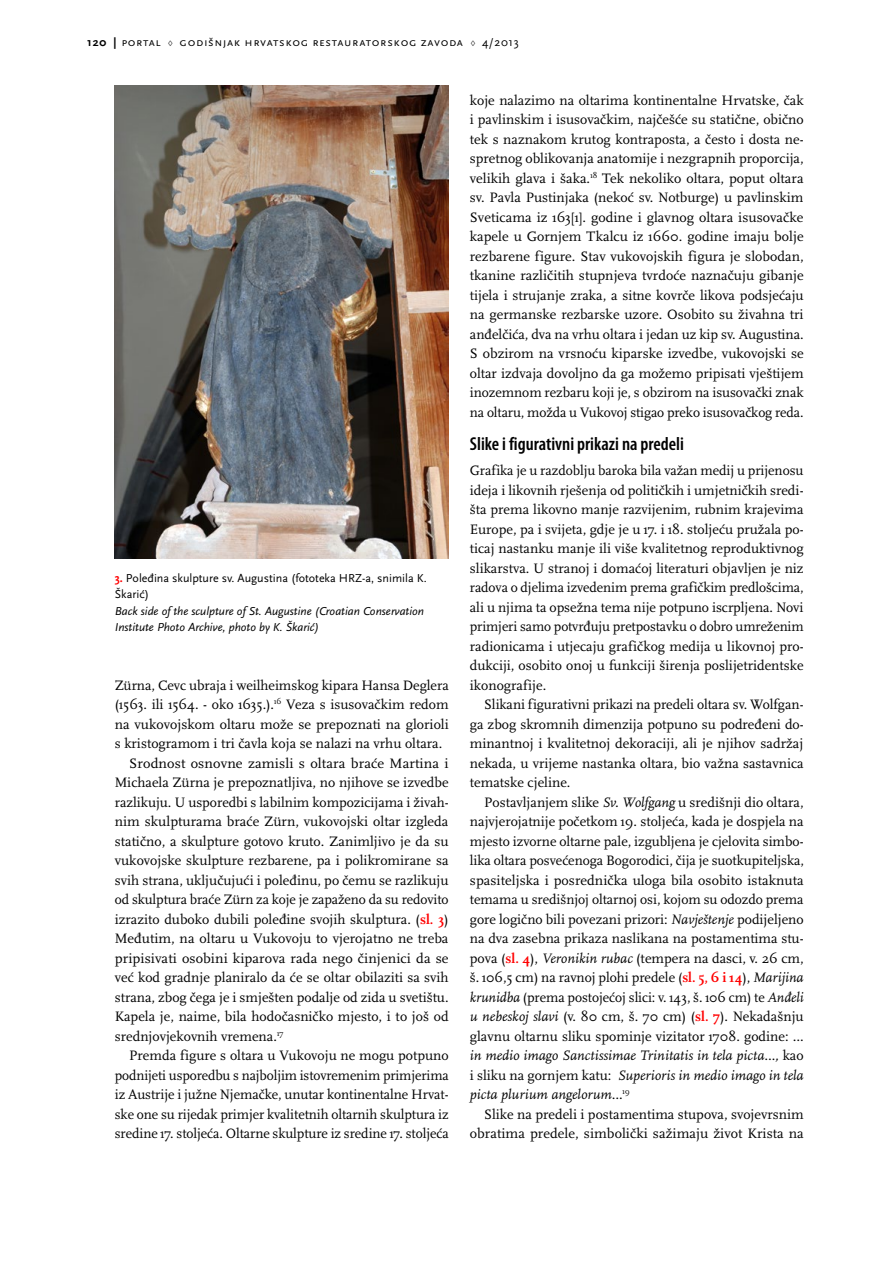
<style>
.page{position:relative;width:893px;height:1263px;background:#fff}
.page>*{position:absolute;margin:0;border:0;box-sizing:border-box;transform-origin:0 0}
.t1{font:600 condensed 18.75px "Myriad Pro";color:#000}
.t2{font:14.25px/19.5px "Scala Pro";color:#000;text-align:justify}
.t3{font:italic 12px/16.5px "Scala Sans Pro";color:#000}
.t4{font:12px/16.5px "Scala Sans Pro";color:#000}
.t5{font:12px "Scala Sans Pro";letter-spacing:.05em;color:#000}
.s1{font-weight:700}
.s2{font-family:"Scala Pro"}
.s3{font-weight:700;color:#f00}
.s4{font-style:italic}
</style>
<div class="page">
<img style="left:115px;top:85px;width:334px;height:474px">
<p class="t5" style="left:87px;top:35px;width:433px"><span class="s1">120 |</span> portal <span class="s2">♢</span> Godišnjak Hrvatskog restauratorskog zavoda <span class="s2">♢</span> 4/2013</p>
<p class="t4" style="left:115px;top:569px;width:313px"><span class="s3">3.</span> Poleđina skulpture sv. Augustina (fototeka HRZ-a, snimila K.<br>Škarić)</p>
<p class="t3" style="left:115px;top:602px;width:311px">Back side of the sculpture of St. Augustine (Croatian Conservation<br>Institute Photo Archive, photo by K. Škarić)</p>
<p class="t2" style="left:115px;top:675px;width:336px">Zürna, Cevc ubraja i weilheimskog kipara Hansa Deglera</p>
<p class="t2" style="left:115px;top:695px;width:335px">(1563. ili 1564. - oko 1635.).<sup>16</sup> Veza s isusovačkim redom</p>
<p class="t2" style="left:115px;top:714px;width:336px">na vukovojskom oltaru može se prepoznati na glorioli</p>
<p class="t2" style="left:115px;top:734px;width:329px">s kristogramom i tri čavla koja se nalazi na vrhu oltara.</p>
<p class="t2" style="left:129px;top:753px;width:321px">Srodnost osnovne zamisli s oltara braće Martina i</p>
<p class="t2" style="left:115px;top:773px;width:335px">Michaela Zürna je prepoznatljiva, no njihove se izvedbe</p>
<p class="t2" style="left:115px;top:792px;width:335px">razlikuju. U usporedbi s labilnim kompozicijama i živah-</p>
<p class="t2" style="left:115px;top:812px;width:335px">nim skulpturama braće Zürn, vukovojski oltar izgleda</p>
<p class="t2" style="left:115px;top:831px;width:335px">statično, a skulpture gotovo kruto. Zanimljivo je da su</p>
<p class="t2" style="left:115px;top:851px;width:335px">vukovojske skulpture rezbarene, pa i polikromirane sa</p>
<p class="t2" style="left:115px;top:870px;width:335px">svih strana, uključujući i poleđinu, po čemu se razlikuju</p>
<p class="t2" style="left:115px;top:890px;width:335px">od skulptura braće Zürn za koje je zapaženo da su redovito</p>
<p class="t2" style="left:115px;top:909px;width:335px">izrazito duboko dubili poleđine svojih skulptura. (<span class="s3">sl. 3</span>)</p>
<p class="t2" style="left:115px;top:929px;width:335px">Međutim, na oltaru u Vukovoju to vjerojatno ne treba</p>
<p class="t2" style="left:115px;top:948px;width:335px">pripisivati osobini kiparova rada nego činjenici da se</p>
<p class="t2" style="left:115px;top:968px;width:335px">već kod gradnje planiralo da će se oltar obilaziti sa svih</p>
<p class="t2" style="left:115px;top:987px;width:335px">strana, zbog čega je i smješten podalje od zida u svetištu.</p>
<p class="t2" style="left:115px;top:1007px;width:335px">Kapela je, naime, bila hodočasničko mjesto, i to još od</p>
<p class="t2" style="left:115px;top:1026px;width:170px">srednjovjekovnih vremena.<sup>17</sup></p>
<p class="t2" style="left:129px;top:1046px;width:321px">Premda figure s oltara u Vukovoju ne mogu potpuno</p>
<p class="t2" style="left:115px;top:1065px;width:335px">podnijeti usporedbu s najboljim istovremenim primjerima</p>
<p class="t2" style="left:115px;top:1085px;width:335px">iz Austrije i južne Njemačke, unutar kontinentalne Hrvat-</p>
<p class="t2" style="left:115px;top:1104px;width:335px">ske one su rijedak primjer kvalitetnih oltarnih skulptura iz</p>
<p class="t2" style="left:115px;top:1124px;width:335px">sredine 17. stoljeća. Oltarne skulpture iz sredine 17. stoljeća</p>
<p class="t2" style="left:470px;top:90px;width:335px">koje nalazimo na oltarima kontinentalne Hrvatske, čak i pavlinskim i isusovačkim, najčešće su statične, obično tek s naznakom krutog kontraposta, a često i dosta ne&shy;spretnog oblikovanja anatomije i nezgrapnih proporcija, velikih glava i šaka.<sup>18</sup> Tek nekoliko oltara, poput oltara sv. Pavla Pustinjaka (nekoć sv. Notburge) u pavlinskim Sveticama iz 163[1]. godine i glavnog oltara isusovačke kapele u Gornjem Tkalcu iz 1660. godine imaju bolje rezbarene figure. Stav vukovojskih figura je slobodan, tkanine različitih stupnjeva tvrdoće naznačuju gibanje tijela i strujanje zraka, a sitne kovrče likova podsjećaju na germanske rezbarske uzore. Osobito su živahna tri anđelčića, dva na vrhu oltara i jedan uz kip sv. Augustina.<br>S obzirom na vrsnoću kiparske izvedbe, vukovojski se oltar izdvaja dovoljno da ga možemo pripisati vještijem inozemnom rezbaru koji je, s obzirom na isusovački znak na oltaru, možda u Vukovoj stigao preko isusovačkog reda.</p>
<h1 class="t1" style="left:470px;top:432px;width:216px">Slike i figurativni prikazi na predeli</h1>
<p class="t2" style="left:470px;top:461px;width:335px">Grafika je u razdoblju baroka bila važan medij u prijenosu ideja i likovnih rješenja od političkih i umjetničkih sredi&shy;šta prema likovno manje razvijenim, rubnim krajevima Europe, pa i svijeta, gdje je u 17. i 18. stoljeću pružala po&shy;ticaj nastanku manje ili više kvalitetnog reproduktivnog slikarstva. U stranoj i domaćoj literaturi objavljen je niz radova o djelima izvedenim prema grafičkim predlošcima, ali u njima ta opsežna tema nije potpuno iscrpljena. Novi primjeri samo potvrđuju pretpostavku o dobro umreženim radionicama i utjecaju grafičkog medija u likovnoj pro&shy;dukciji, osobito onoj u funkciji širenja poslijetridentske ikonografije.</p>
<p class="t2" style="left:470px;top:695px;width:335px;text-indent:14px">Slikani figurativni prikazi na predeli oltara sv. Wolfgan&shy;ga zbog skromnih dimenzija potpuno su podređeni do&shy;minantnoj i kvalitetnoj dekoraciji, ali je njihov sadržaj nekada, u vrijeme nastanka oltara, bio važna sastavnica tematske cjeline.</p>
<p class="t2" style="left:470px;top:792px;width:336px;text-indent:14px">Postavljanjem slike <span class="s4">Sv. Wolfgang</span> u središnji dio oltara, najvjerojatnije početkom 19. stoljeća, kada je dospjela na mjesto izvorne oltarne pale, izgubljena je cjelovita simbo&shy;lika oltara posvećenoga Bogorodici, čija je suotkupiteljska, spasiteljska i posrednička uloga bila osobito istaknuta temama u središnjoj oltarnoj osi, kojom su odozdo prema gore logično bili povezani prizori: <span class="s4">Navještenje</span> podijeljeno na dva zasebna prikaza naslikana na postamentima stu&shy;pova (<span class="s3">sl. 4</span>), <span class="s4">Veronikin rubac</span> (tempera na dasci, v. 26 cm, š. 106,5 cm) na ravnoj plohi predele (<span class="s3">sl. 5, 6 i 14</span>), <span class="s4">Marijina krunidba</span> (prema postojećoj slici: v. 143, š. 106 cm) te <span class="s4">Anđeli u nebeskoj slavi</span> (v. 80 cm, š. 70 cm) (<span class="s3">sl. 7</span>). Nekadašnju glavnu oltarnu sliku spominje vizitator 1708. godine: <span class="s4">… in medio imago Sanctissimae Trinitatis in tela picta…,</span> kao i sliku na gornjem katu: <span class="s4">Superioris in medio imago in tela picta plurium angelorum…</span><sup>19</sup></p>
<p class="t2" style="left:470px;top:1104px;width:335px;text-align:right">Slike na predeli i postamentima stupova, svojevrsnim obratima predele, simbolički sažimaju život Krista na</p>
</div>
